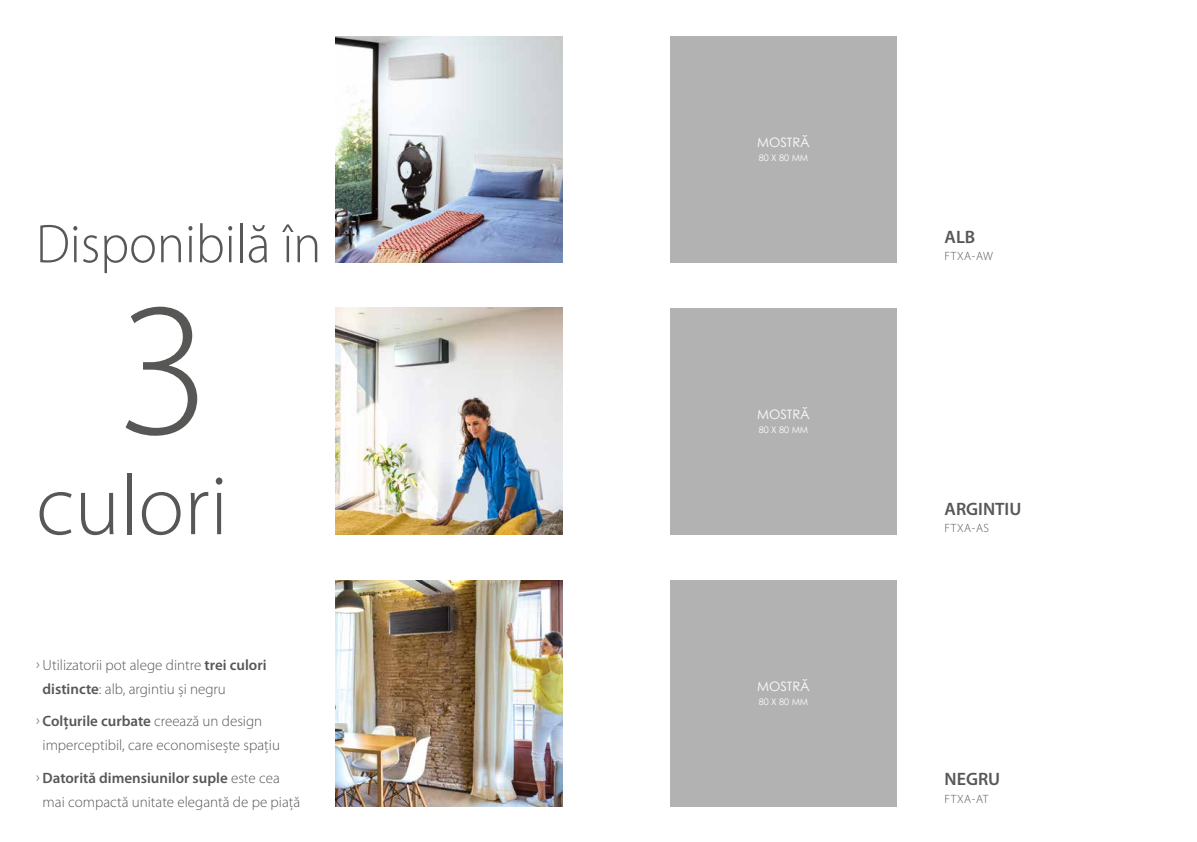
<style>
.page{position:relative;width:1197px;height:842px;background:#fff}
.page>*{position:absolute;margin:0;border:0;box-sizing:border-box;transform-origin:0 0}
.t1{font:300 192.1px "Myriad Pro";color:#575756}
.t2{font:300 86px "Myriad Pro";color:#575756}
.t3{font:300 55px "Myriad Pro";color:#575756;scale:.95 1}
.t4{font:600 18px "Myriad Pro";color:#575756}
.t5{font:300 15px/24px "Myriad Pro";color:#575756}
.t6{font:13px "Century Gothic";color:#fff}
.t7{font:300 12px "Myriad Pro";letter-spacing:.05em;color:#575756}
.t8{font:9px "Century Gothic";color:#fff}
.s1{font-weight:600}
</style>
<div class="page">
<img style="left:335px;top:580px;width:227px;height:227px">
<img style="left:335px;top:308px;width:227px;height:226px">
<div style="left:670px;top:36px;width:226px;height:227px;background:#b3b2b2"></div>
<div style="left:670px;top:308px;width:226px;height:227px;background:#b3b2b2"></div>
<div style="left:670px;top:580px;width:226px;height:227px;background:#b3b2b2"></div>
<img style="left:335px;top:36px;width:227px;height:227px">
<h3 class="t3" style="left:36px;top:211px;width:302px">Disponibilă în</h3>
<h1 class="t1" style="left:117px;top:254px;width:95px">3</h1>
<h2 class="t2" style="left:36px;top:454px;width:193px">culori</h2>
<p class="t5" style="left:43px;top:653px;width:225px;text-indent:-7px">ū Utilizatorii pot alege dintre <span class="s1">trei culori distincte</span>: alb, argintiu și negru</p>
<p class="t5" style="left:43px;top:709px;width:239px;text-indent:-7px">ū <span class="s1">Colțurile curbate</span> creează un design imperceptibil, care economisește spațiu</p>
<p class="t5" style="left:43px;top:766px;width:259px;text-indent:-7px">ū <span class="s1">Datorită dimensiunilor suple</span> este cea mai compactă unitate elegantă de pe piață</p>
<p class="t6" style="left:757px;top:133px;width:54px">MOSTRĂ</p>
<p class="t8" style="left:758px;top:152px;width:51px">80 X 80 MM</p>
<p class="t6" style="left:757px;top:406px;width:54px">MOSTRĂ</p>
<p class="t8" style="left:758px;top:424px;width:51px">80 X 80 MM</p>
<p class="t6" style="left:757px;top:678px;width:54px">MOSTRĂ</p>
<p class="t8" style="left:758px;top:696px;width:51px">80 X 80 MM</p>
<p class="t4" style="left:944px;top:225px;width:32px">ALB</p>
<p class="t7" style="left:944px;top:249px;width:50px">FTXA-AW</p>
<p class="t4" style="left:944px;top:497px;width:78px">ARGINTIU</p>
<p class="t7" style="left:944px;top:521px;width:46px">FTXA-AS</p>
<p class="t4" style="left:944px;top:768px;width:57px">NEGRU</p>
<p class="t7" style="left:944px;top:791px;width:45px">FTXA-AT</p>
</div>
